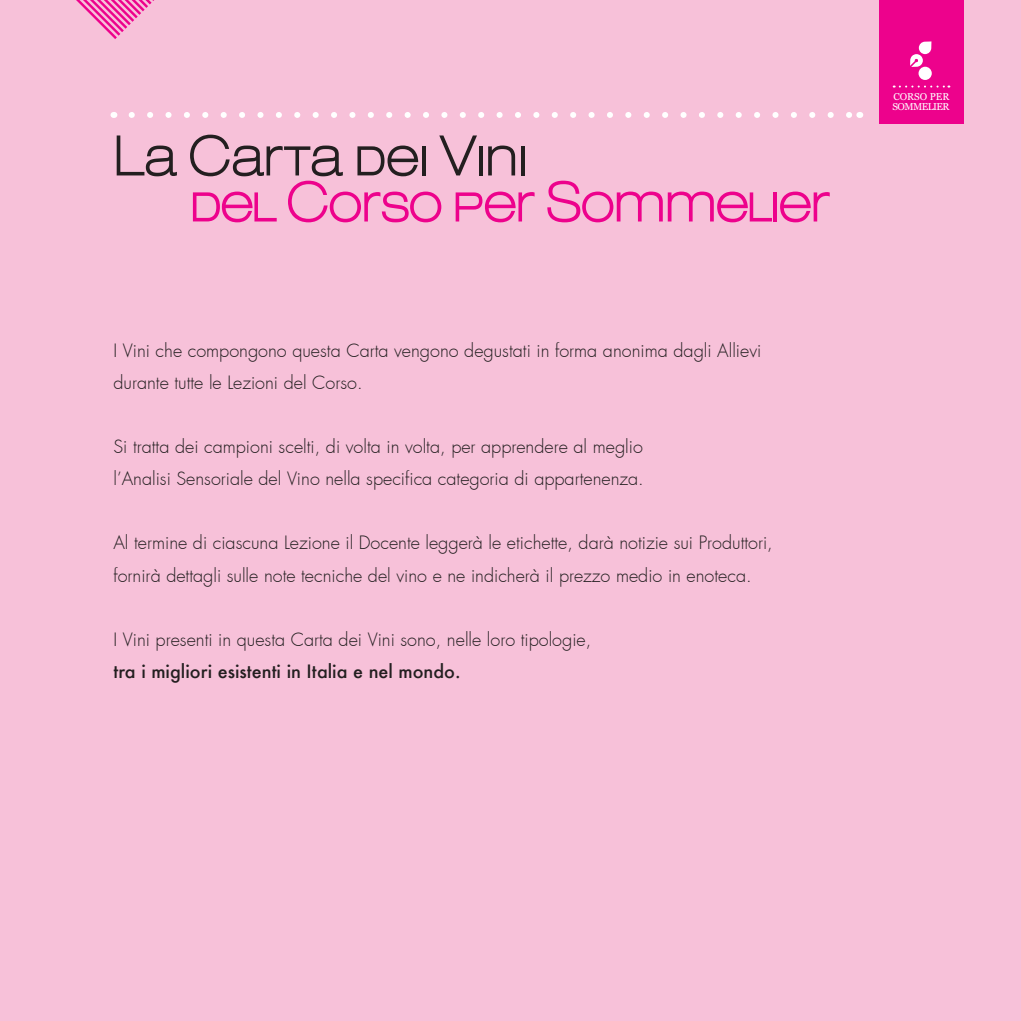
<style>
.page{position:relative;width:1021px;height:1021px;background:#fff}
.page>*{position:absolute;margin:0;border:0;box-sizing:border-box;transform-origin:0 0}
.Titolone{font:700 54px "Lowvetica";letter-spacing:-.02em;color:#ed028c}
.Titolone-2{font:700 54px "Lowvetica";color:#231f20}
.Testo{font:300 18px "Futura";color:#231f20}
.Testo-2{font:500 18px "Futura";color:#231f20}
.t1{font:10px "Georgia";letter-spacing:-.06em;color:#fff}
.t2{font:10px "Georgia";color:#fff}
</style>
<div class="page">
<div style="left:0;top:0;width:1020px;height:1020px;background:#f7c1d9"></div>
<svg style="left:76px;top:0;width:78px;height:39px"></svg>
<svg style="left:132px;top:112px;width:718px;height:6px"></svg>
<div style="left:878px;top:0;width:85px;height:123px;background:#ed028c"></div>
<svg style="left:893px;top:86px;width:56px;height:2px"></svg>
<div style="left:918px;top:67px;width:13px;height:13px;background:#fff;border-radius:50%"></div>
<svg style="left:910px;top:41px;width:21px;height:26px"></svg>
<p class="Titolone-2" style="left:113px;top:123px;width:415px">La Carta dei Vini</p>
<p class="Titolone" style="left:190px;top:169px;width:642px">del Corso per Sommelier</p>
<p class="Testo" style="left:113px;top:339px;width:649px">I Vini che compongono questa Carta vengono degustati in forma anonima dagli Allievi</p>
<p class="Testo" style="left:113px;top:371px;width:251px">durante tutte le Lezioni del Corso.</p>
<p class="Testo" style="left:113px;top:435px;width:531px">Si tratta dei campioni scelti, di volta in volta, per apprendere al meglio</p>
<p class="Testo" style="left:113px;top:467px;width:532px">l’Analisi Sensoriale del Vino nella specifica categoria di appartenenza.</p>
<p class="Testo" style="left:113px;top:531px;width:661px">Al termine di ciascuna Lezione il Docente leggerà le etichette, darà notizie sui Produttori,</p>
<p class="Testo" style="left:113px;top:563px;width:639px">fornirà dettagli sulle note tecniche del vino e ne indicherà il prezzo medio in enoteca.</p>
<p class="Testo" style="left:113px;top:627px;width:479px">I Vini presenti in questa Carta dei Vini sono, nelle loro tipologie,</p>
<p class="Testo-2" style="left:113px;top:658px;width:349px">tra i migliori esistenti in Italia e nel mondo.</p>
<p class="t2" style="left:893px;top:89px;width:57px">CORSO PER</p>
<p class="t1" style="left:892px;top:99px;width:58px">SOMMELIER</p>
</div>
